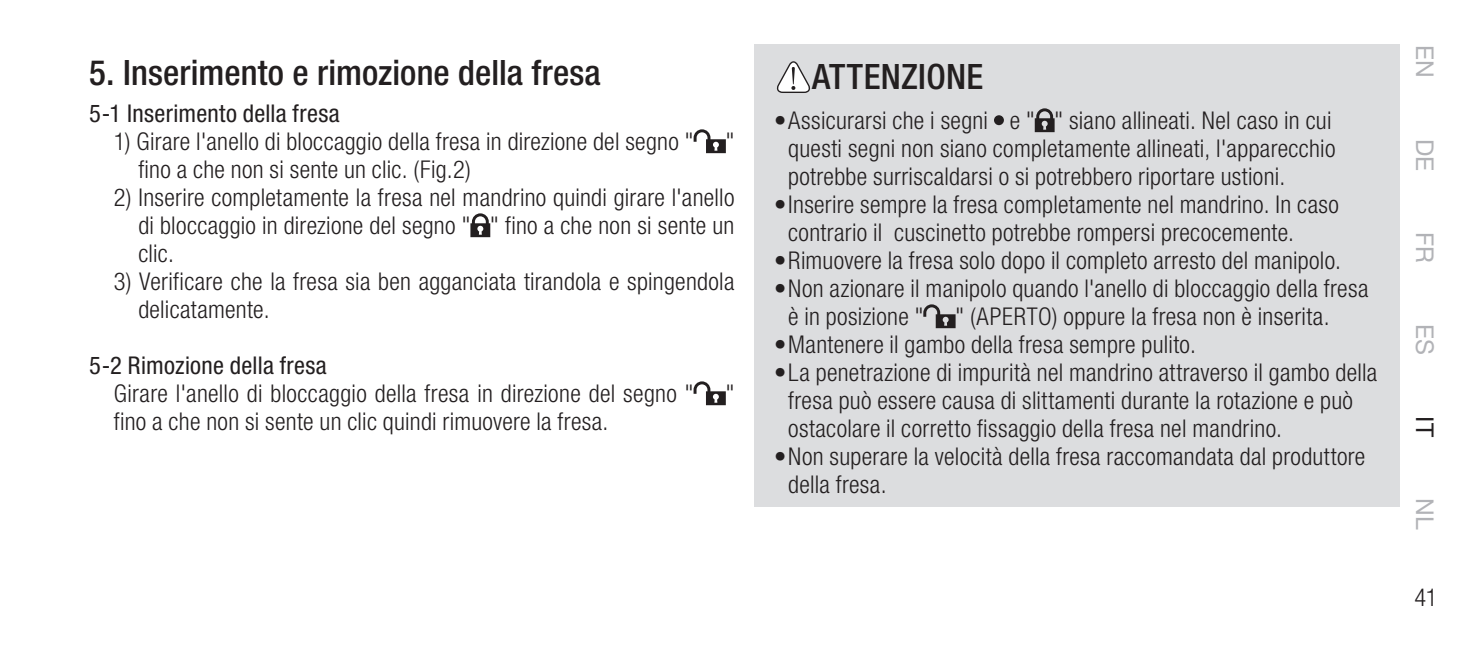
<style>
.page{position:relative;width:1469px;height:645px;background:#fff}
.page>*{position:absolute;margin:0;border:0;box-sizing:border-box;transform-origin:0 0}
.t1{font:500 condensed 35px "Helvetica Neue LT Pro";letter-spacing:.005em;color:#231f20}
.t2{font:300 condensed 24.5px/28px "Helvetica Neue LT Pro";letter-spacing:.01em;color:#231f20}
.t3{font:condensed 24.5px "Helvetica Neue LT Pro";letter-spacing:.01em;color:#231f20}
.t4{font:24.5px "Helvetica Neue LT Pro";color:#b2b3b7}
.t5{font:24.5px "Helvetica Neue LT Pro";color:#231f20}
</style>
<div class="page">
<div style="left:754px;top:45px;width:645px;height:462px;background:#dcdddf"></div>
<svg style="left:693px;top:129px;width:33px;height:24px"></svg>
<svg style="left:470px;top:213px;width:20px;height:24px"></svg>
<svg style="left:693px;top:381px;width:32px;height:24px"></svg>
<div style="left:994px;top:115px;width:9px;height:10px;background:#231f20;border-radius:50%"></div>
<svg style="left:1034px;top:108px;width:20px;height:24px"></svg>
<svg style="left:923px;top:304px;width:32px;height:24px"></svg>
<svg style="left:776px;top:61px;width:34px;height:32px"></svg>
<h1 class="t1" style="left:89px;top:52px;width:513px">5. Inserimento e rimozione della fresa</h1>
<p class="t3" style="left:89px;top:99px;width:252px">5-1 Inserimento della fresa</p>
<p class="t2" style="left:114px;top:127px;width:581px">1) Girare l'anello di bloccaggio della fresa in direzione del segno "</p>
<p class="t2" style="left:726px;top:127px;width:10px">"</p>
<p class="t2" style="left:138px;top:155px;width:334px">fino a che non si sente un clic. (Fig.2)</p>
<p class="t2" style="left:138px;top:183px;width:597px;text-align:justify;text-indent:-24px">2) Inserire completamente la fresa nel mandrino quindi girare l'anello di bloccaggio in direzione del segno " " fino a che non si sente un clic.</p>
<p class="t2" style="left:138px;top:267px;width:597px;text-indent:-25px">3) Verificare che la fresa sia ben agganciata tirandola e spingendola delicatamente.</p>
<p class="t3" style="left:89px;top:351px;width:239px">5-2 Rimozione della fresa</p>
<p class="t2" style="left:114px;top:379px;width:581px">Girare l'anello di bloccaggio della fresa in direzione del segno "</p>
<p class="t2" style="left:726px;top:379px;width:10px">"</p>
<p class="t2" style="left:114px;top:407px;width:496px">fino a che non si sente un clic quindi rimuovere la fresa.</p>
<h1 class="t1" style="left:812px;top:55px;width:173px">ATTENZIONE</h1>
<p class="t2" style="left:788px;top:106px;width:549px;text-indent:-14px">• Assicurarsi che i segni e " " siano allineati. Nel caso in cui questi segni non siano completamente allineati, l'apparecchio potrebbe surriscaldarsi o si potrebbero riportare ustioni.</p>
<p class="t2" style="left:788px;top:190px;width:552px;text-indent:-14px">• Inserire sempre la fresa completamente nel mandrino. In caso contrario il cuscinetto potrebbe rompersi precocemente.</p>
<p class="t2" style="left:774px;top:246px;width:568px">• Rimuovere la fresa solo dopo il completo arresto del manipolo.</p>
<p class="t2" style="left:788px;top:274px;width:581px;text-indent:-14px">• Non azionare il manipolo quando l'anello di bloccaggio della fresa è in posizione "</p>
<p class="t2" style="left:955px;top:302px;width:375px">" (APERTO) oppure la fresa non è inserita.</p>
<p class="t2" style="left:774px;top:330px;width:423px">• Mantenere il gambo della fresa sempre pulito.</p>
<p class="t2" style="left:788px;top:358px;width:590px;text-indent:-14px">• La penetrazione di impurità nel mandrino attraverso il gambo della fresa può essere causa di slittamenti durante la rotazione e può ostacolare il corretto fissaggio della fresa nel mandrino.</p>
<p class="t2" style="left:788px;top:442px;width:578px;text-indent:-14px">• Non superare la velocità della fresa raccomandata dal produttore della fresa.</p>
<p class="t4" style="left:1439px;top:45px;width:34px;rotate:90deg">EN</p>
<p class="t4" style="left:1439px;top:139px;width:34px;rotate:90deg">DE</p>
<p class="t4" style="left:1439px;top:232px;width:32px;rotate:90deg">FR</p>
<p class="t4" style="left:1439px;top:324px;width:32px;rotate:90deg">ES</p>
<p class="t5" style="left:1439px;top:416px;width:22px;rotate:90deg">IT</p>
<p class="t4" style="left:1439px;top:498px;width:33px;rotate:90deg">NL</p>
<p class="t2" style="left:1414px;top:583px;width:25px">41</p>
</div>
